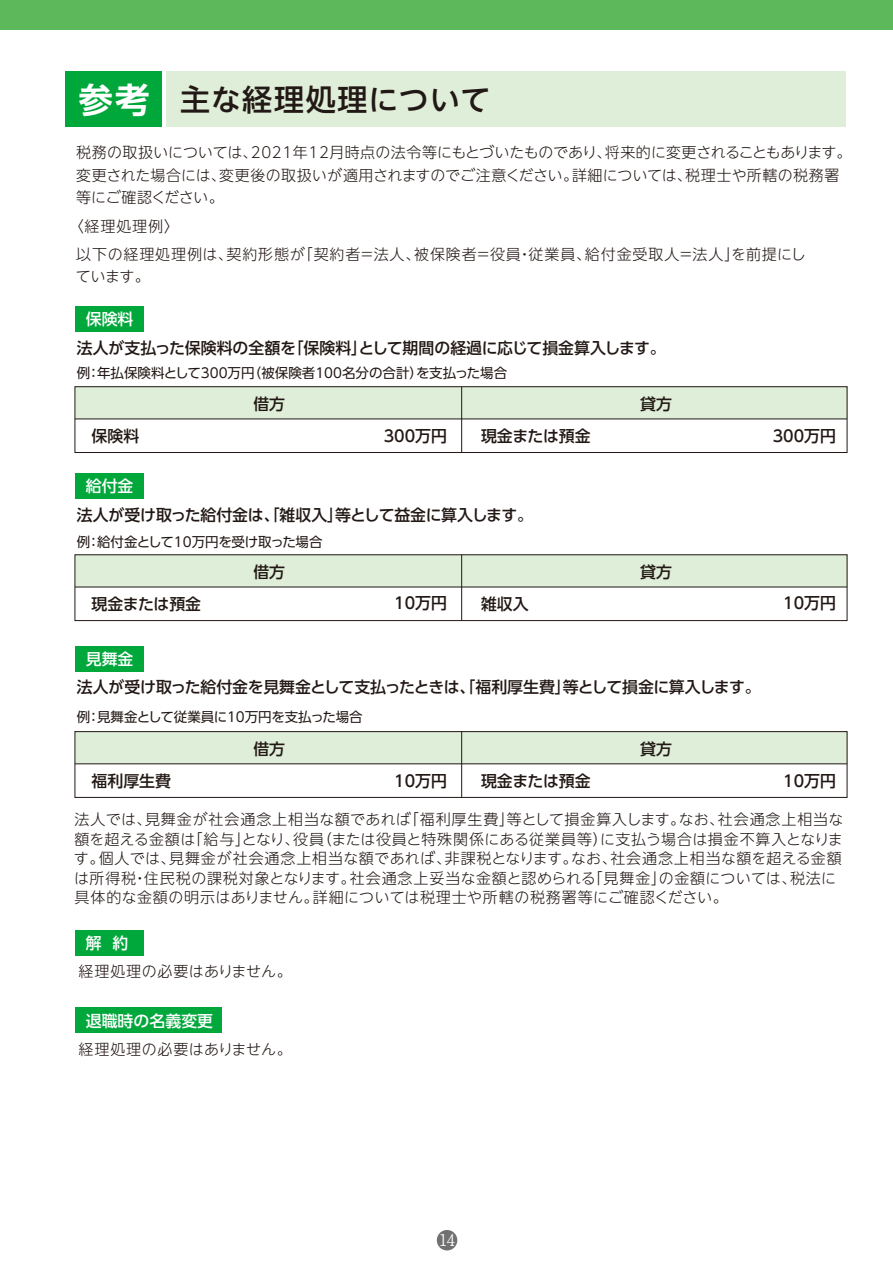
<style>
.page{position:relative;width:893px;height:1263px;background:#fff}
.page>*{position:absolute;margin:0;border:0;box-sizing:border-box;transform-origin:0 0}
.t1{font:500 30px "UD Shin Go NT Pro";letter-spacing:.035em;color:#221815}
.t2{font:17.4px "Marumin Old Std N R";color:#fff}
.t3{font:500 15.9px "UD Shin Go Pro";color:#221815}
.t4{font:500 15.9px "UD Shin Go Pro";letter-spacing:-.02em;color:#221815}
.t5{font:500 15.9px "UD Shin Go Pro";color:#fff}
.t6{font:300 15px/19.5px "UD Shin Go NT Pro";letter-spacing:.03em;color:#221815}
.t7{font:300 15px/22.5px "UD Shin Go NT Pro";color:#221815}
.t8{font:300 15px/22.5px "UD Shin Go NT Pro";letter-spacing:.06em;color:#221815}
.t9{font:13.5px "UD Shin Go Pro";color:#221815}
.s1{font-family:"UD Shin Go NT Pro De";font-weight:700;font-size:34.5px;color:#fff}
</style>
<div class="page">
<div style="left:0;top:0;width:893px;height:29px;background:#5db75b"></div>
<div style="left:166px;top:72px;width:680px;height:55px;background:#dfeed8"></div>
<div style="left:65px;top:72px;width:97px;height:55px;background:#00a73b"></div>
<div style="left:75px;top:306px;width:69px;height:26px;background:#00a73b"></div>
<div style="left:75px;top:387px;width:772px;height:32px;background:#dfeed8"></div>
<div style="left:75px;top:386px;width:772px;height:67px;border:1px solid #221815"></div>
<hr style="left:461px;top:387px;width:1px;height:65px;background:#221815">
<hr style="left:75px;top:418px;width:772px;height:1px;background:#221815">
<div style="left:75px;top:473px;width:69px;height:26px;background:#00a73b"></div>
<div style="left:75px;top:646px;width:69px;height:26px;background:#00a73b"></div>
<div style="left:75px;top:930px;width:69px;height:26px;background:#00a73b"></div>
<div style="left:75px;top:1008px;width:147px;height:25px;background:#00a73b"></div>
<div style="left:75px;top:555px;width:772px;height:32px;background:#dfeed8"></div>
<div style="left:75px;top:554px;width:772px;height:67px;border:1px solid #221815"></div>
<hr style="left:461px;top:555px;width:1px;height:66px;background:#221815">
<hr style="left:75px;top:587px;width:772px;height:1px;background:#221815">
<div style="left:75px;top:732px;width:772px;height:32px;background:#dfeed8"></div>
<div style="left:75px;top:731px;width:772px;height:67px;border:1px solid #221815"></div>
<hr style="left:461px;top:732px;width:1px;height:65px;background:#221815">
<hr style="left:75px;top:763px;width:772px;height:1px;background:#221815">
<div style="left:437px;top:1230px;width:20px;height:20px;background:#727171;border-radius:50%"></div>
<h1 class="t1" style="left:78px;top:75px;width:413px"><span class="s1">参考</span> 主な経理処理について</h1>
<p class="t7" style="left:76px;top:141px;width:777px">税務の取扱いについては、2021年12月時点の法令等にもとづいたものであり、将来的に変更されることもあります。変更された場合には、変更後の取扱いが適用されますのでご注意ください。詳細については、税理士や所轄の税務署等にご確認ください。</p>
<p class="t6" style="left:69px;top:216px;width:112px">〈経理処理例〉</p>
<p class="t8" style="left:76px;top:242px;width:732px">以下の経理処理例は、契約形態が「契約者＝法人、被保険者＝役員・従業員、給付金受取人＝法人」を前提にしています。</p>
<p class="t5" style="left:86px;top:306px;width:49px">保険料</p>
<p class="t3" style="left:77px;top:335px;width:590px">法人が支払った保険料の全額を「保険料」として期間の経過に応じて損金算入します。</p>
<p class="t9" style="left:77px;top:362px;width:432px">例：年払保険料として300万円（被保険者100名分の合計）を支払った場合</p>
<p class="t3" style="left:253px;top:391px;width:33px">借方</p>
<p class="t3" style="left:640px;top:391px;width:33px">貸方</p>
<p class="t3" style="left:481px;top:423px;width:111px">現金または預金</p>
<p class="t3" style="left:92px;top:423px;width:49px">保険料</p>
<p class="t3" style="left:384px;top:423px;width:65px">300万円</p>
<p class="t3" style="left:773px;top:423px;width:65px">300万円</p>
<p class="t5" style="left:86px;top:473px;width:49px">給付金</p>
<p class="t3" style="left:77px;top:502px;width:458px">法人が受け取った給付金は、「雑収入」等として益金に算入します。</p>
<p class="t9" style="left:77px;top:531px;width:247px">例：給付金として10万円を受け取った場合</p>
<p class="t3" style="left:253px;top:559px;width:33px">借方</p>
<p class="t3" style="left:640px;top:559px;width:33px">貸方</p>
<p class="t3" style="left:394px;top:590px;width:54px">10万円</p>
<p class="t3" style="left:783px;top:590px;width:54px">10万円</p>
<p class="t3" style="left:92px;top:591px;width:111px">現金または預金</p>
<p class="t3" style="left:481px;top:591px;width:49px">雑収入</p>
<p class="t5" style="left:86px;top:646px;width:49px">見舞金</p>
<p class="t4" style="left:77px;top:674px;width:685px">法人が受け取った給付金を見舞金として支払ったときは、「福利厚生費」等として損金に算入します。</p>
<p class="t9" style="left:77px;top:706px;width:287px">例：見舞金として従業員に10万円を支払った場合</p>
<p class="t3" style="left:253px;top:736px;width:33px">借方</p>
<p class="t3" style="left:640px;top:736px;width:33px">貸方</p>
<p class="t3" style="left:92px;top:768px;width:81px">福利厚生費</p>
<p class="t3" style="left:481px;top:768px;width:111px">現金または預金</p>
<p class="t3" style="left:394px;top:768px;width:54px">10万円</p>
<p class="t3" style="left:783px;top:768px;width:54px">10万円</p>
<p class="t6" style="left:74px;top:809px;width:771px">法人では、見舞金が社会通念上相当な額であれば「福利厚生費」等として損金算入します。なお、社会通念上相当な額を超える金額は「給与」となり、役員（または役員と特殊関係にある従業員等）に支払う場合は損金不算入となります。個人では、見舞金が社会通念上相当な額であれば、非課税となります。なお、社会通念上相当な額を超える金額は所得税・住民税の課税対象となります。社会通念上妥当な金額と認められる「見舞金」の金額については、税法に具体的な金額の明示はありません。詳細については税理士や所轄の税務署等にご確認ください。</p>
<p class="t5" style="left:86px;top:930px;width:44px">解 約</p>
<p class="t6" style="left:79px;top:961px;width:215px">経理処理の必要はありません。</p>
<p class="t5" style="left:86px;top:1008px;width:129px">退職時の名義変更</p>
<p class="t6" style="left:79px;top:1038px;width:215px">経理処理の必要はありません。</p>
<p class="t2" style="left:438px;top:1230px;width:20px">14</p>
</div>
